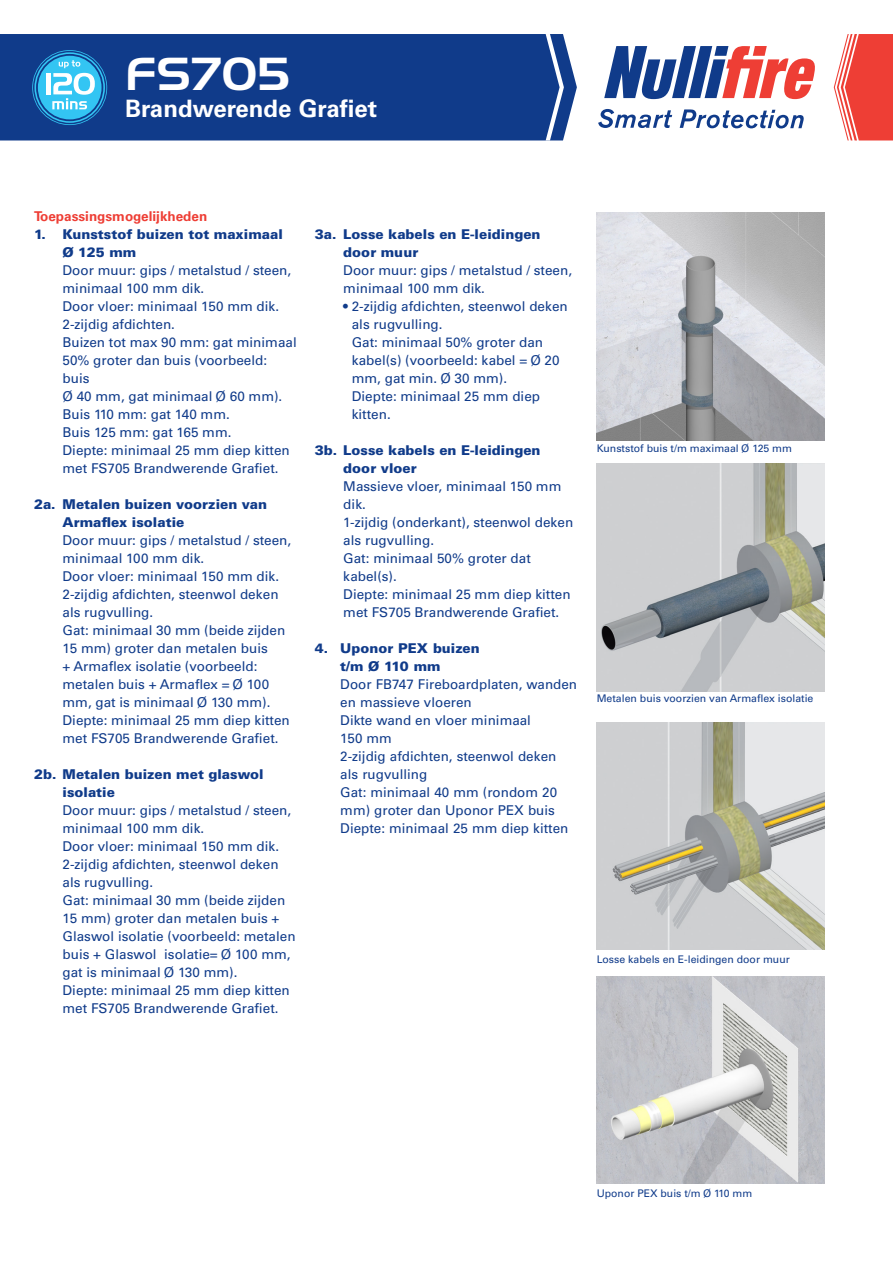
<style>
.page{position:relative;width:893px;height:1263px;background:#fff}
.page>*{position:absolute;margin:0;border:0;box-sizing:border-box;transform-origin:0 0}
.t1{font:45px "Handel Gothic BT";letter-spacing:.03em;color:#fff}
.Product_name{font:700 24px "Univers LTCYR 65";color:#fff}
.tekst{font:13.5px/18px "Univers LTCYR 55 Roman";color:#103b8a}
.Copy{font:13.5px/18px "Univers LTCYR 55 Roman";color:#103b8a}
.tekst-2{font:900 13.5px/18px "Univers LTCYR 75";color:#103b8a}
.Copy-2{font:900 13.5px/18px "Univers LTCYR 75";color:#103b8a}
.kopje{font:700 13.5px "Univers LTCYR 65";color:#ee3e35}
.tekst-3{font:10.5px "Univers LTCYR 55 Roman";color:#103b8a}
.s1{font-family:"Univers LTCYR 75";font-weight:900}
</style>
<div class="page">
<svg style="left:834px;top:34px;width:59px;height:106px"></svg>
<div style="left:0;top:34px;width:577px;height:106px;background:#103b8a"></div>
<svg style="left:546px;top:34px;width:18px;height:106px"></svg>
<svg style="left:604px;top:46px;width:211px;height:53px"></svg>
<svg style="left:598px;top:109px;width:74px;height:19px"></svg>
<svg style="left:680px;top:109px;width:124px;height:19px"></svg>
<svg style="left:32px;top:50px;width:75px;height:75px;background:#449ed0"></svg>
<img style="left:597px;top:213px;width:228px;height:228px">
<img style="left:597px;top:723px;width:228px;height:226px">
<img style="left:597px;top:464px;width:228px;height:227px">
<img style="left:597px;top:976px;width:227px;height:207px">
<p class="t1" style="left:125px;top:47px;width:166px">FS705</p>
<p class="Product_name" style="left:125px;top:92px;width:253px">Brandwerende Grafiet</p>
<p class="kopje" style="left:34px;top:207px;width:175px">Toepassingsmogelijkheden</p>
<p class="tekst-2" style="left:63px;top:224px;width:222px;text-indent:-28px">1. Kunststof buizen tot maximaal<br>Ø 125 mm</p>
<p class="tekst" style="left:63px;top:260px;width:236px">Door muur: gips / metalstud / steen, minimaal 100 mm dik.<br>Door vloer: minimaal 150 mm dik.<br>2-zijdig afdichten.<br>Buizen tot max 90 mm: gat minimaal<br>50% groter dan buis (voorbeeld: buis<br>Ø 40 mm, gat minimaal Ø 60 mm).<br>Buis 110 mm: gat 140 mm.<br>Buis 125 mm: gat 165 mm.<br>Diepte: minimaal 25 mm diep kitten met FS705 Brandwerende Grafiet.</p>
<p class="tekst" style="left:63px;top:494px;width:230px;text-indent:-28px"><span class="s1">2a. Metalen buizen voorzien van<br>Armaflex isolatie<br></span>Door muur: gips / metalstud / steen, minimaal 100 mm dik.<br>Door vloer: minimaal 150 mm dik.<br>2-zijdig afdichten, steenwol deken als rugvulling.<br>Gat: minimaal 30 mm (beide zijden<br>15 mm) groter dan metalen buis<br>+ Armaflex isolatie (voorbeeld: metalen buis + Armaflex = Ø 100 mm, gat is minimaal Ø 130 mm).<br>Diepte: minimaal 25 mm diep kitten met FS705 Brandwerende Grafiet.</p>
<p class="tekst" style="left:63px;top:764px;width:235px;text-indent:-28px"><span class="s1">2b. Metalen buizen met glaswol isolatie<br></span>Door muur: gips / metalstud / steen, minimaal 100 mm dik.<br>Door vloer: minimaal 150 mm dik.<br>2-zijdig afdichten, steenwol deken als rugvulling.<br>Gat: minimaal 30 mm (beide zijden<br>15 mm) groter dan metalen buis +<br>Glaswol isolatie (voorbeeld: metalen buis + Glaswol isolatie= Ø 100 mm, gat is minimaal Ø 130 mm).<br>Diepte: minimaal 25 mm diep kitten met FS705 Brandwerende Grafiet.</p>
<p class="tekst" style="left:343px;top:224px;width:230px;text-indent:-28px"><span class="s1">3a. Losse kabels en E-leidingen door muur<br></span>Door muur: gips / metalstud / steen, minimaal 100 mm dik.</p>
<p class="tekst" style="left:352px;top:296px;width:218px;text-indent:-8px">• 2-zijdig afdichten, steenwol deken als rugvulling.<br>Gat: minimaal 50% groter dan kabel(s) (voorbeeld: kabel = Ø 20 mm, gat min. Ø 30 mm).<br>Diepte: minimaal 25 mm diep kitten.</p>
<p class="tekst" style="left:343px;top:440px;width:232px;text-indent:-28px"><span class="s1">3b. Losse kabels en E-leidingen door vloer<br></span>Massieve vloer, minimaal 150 mm dik.<br>1-zijdig (onderkant), steenwol deken als rugvulling.<br>Gat: minimaal 50% groter dat kabel(s).<br>Diepte: minimaal 25 mm diep kitten met FS705 Brandwerende Grafiet.</p>
<p class="Copy-2" style="left:340px;top:638px;width:141px;text-indent:-26px">4. Uponor PEX buizen t/m Ø 110 mm</p>
<p class="Copy" style="left:340px;top:674px;width:238px">Door FB747 Fireboardplaten, wanden en massieve vloeren</p>
<p class="Copy" style="left:340px;top:710px;width:192px">Dikte wand en vloer minimaal<br>150 mm</p>
<p class="Copy" style="left:340px;top:746px;width:218px">2-zijdig afdichten, steenwol deken als rugvulling</p>
<p class="Copy" style="left:340px;top:782px;width:218px">Gat: minimaal 40 mm (rondom 20 mm) groter dan Uponor PEX buis</p>
<p class="Copy" style="left:340px;top:818px;width:230px">Diepte: minimaal 25 mm diep kitten</p>
<p class="tekst-3" style="left:597px;top:441px;width:197px">Kunststof buis t/m maximaal Ø 125 mm</p>
<p class="tekst-3" style="left:597px;top:691px;width:218px">Metalen buis voorzien van Armaflex isolatie</p>
<p class="tekst-3" style="left:597px;top:952px;width:195px">Losse kabels en E-leidingen door muur</p>
<p class="tekst-3" style="left:597px;top:1186px;width:157px">Uponor PEX buis t/m Ø 110 mm</p>
</div>
